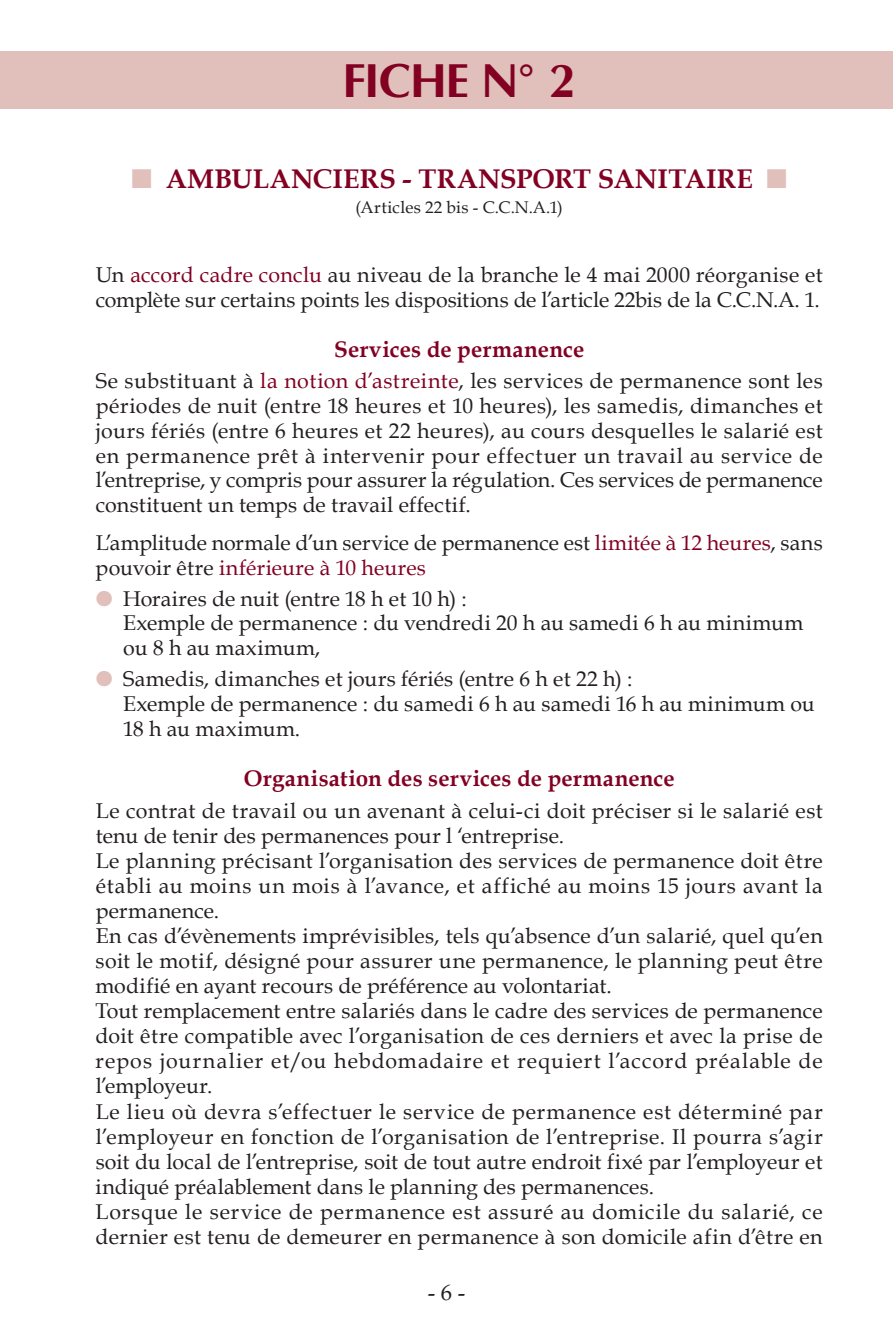
<style>
.page{position:relative;width:893px;height:1340px;background:#fff}
.page>*{position:absolute;margin:0;border:0;box-sizing:border-box;transform-origin:0 0}
.t1{font:700 45px "Omni";color:#820123}
.t2{font:700 27px "Book Antiqua";letter-spacing:.005em;color:#820123}
.t3{font:700 22.5px "Book Antiqua";letter-spacing:.02em;color:#820123}
.t4{font:22.5px "Book Antiqua";color:#231f20}
.t5{font:21.38px/25px "Book Antiqua";letter-spacing:.02em;color:#231f20}
.t6{font:16.88px "Book Antiqua";letter-spacing:.02em;color:#231f20}
.s1{color:#820123}
.s2{color:#e1bfba}
</style>
<div class="page">
<div style="left:0;top:51px;width:893px;height:57px;background:#e1bfba"></div>
<h1 class="t1" style="left:344px;top:52px;width:233px">FICHE N° 2</h1>
<p class="t2" style="left:166px;top:160px;width:43px">AMBUL</p>
<p class="t2" style="left:270px;top:160px;width:40px">ANCIE</p>
<p class="t2" style="left:360px;top:160px;width:80px">RS - Tra</p>
<p class="t2" style="left:478px;top:160px;width:276px">nsport sanitaire</p>
<p class="t6" style="left:356px;top:195px;width:209px">(Articles 22 bis - C.C.N.A.1)</p>
<p class="t5" style="left:96px;top:262px;width:729px">Un <span class="s1">accord cadre conclu</span> au niveau de la branche le 4 mai 2000 réorganise et complète sur certains points les dispositions de l’article 22bis de la C.C.N.A. 1.</p>
<p class="t3" style="left:334px;top:334px;width:252px">Services de permanence</p>
<p class="t5" style="left:96px;top:368px;width:729px;text-align:justify">Se substituant à <span class="s1">la notion d’astreinte</span>, les services de permanence sont les périodes de nuit (entre 18 heures et 10 heures), les samedis, dimanches et jours fériés (entre 6 heures et 22</p>
<p class="t5" style="left:96px;top:418px;width:729px;text-align:justify;text-indent:322px">heures), au cours desquelles le salarié est en permanence prêt à intervenir pour effectuer un travail au service de l’entreprise, y compris pour assurer la régulation. Ces services de permanence constituent un temps de travail effectif.</p>
<p class="t5" style="left:96px;top:529px;width:729px">L’amplitude normale d’un service de permanence est <span class="s1">limitée à 12 heures</span>, sans pouvoir être <span class="s1">inférieure à 10 heures</span></p>
<p class="t5" style="left:123px;top:585px;width:682px;text-indent:-28px"><span class="s2">●</span> Horaires de nuit (entre 18 h et 10 h) :<br>Exemple de permanence : du vendredi 20 h au samedi 6 h au minimum ou 8 h au maximum,</p>
<p class="t5" style="left:123px;top:666px;width:693px;text-indent:-28px"><span class="s2">●</span> Samedis, dimanches et jours fériés (entre 6 h et 22 h) :<br>Exemple de permanence : du samedi 6 h au samedi 16 h au minimum ou<br>18 h au maximum.</p>
<p class="t3" style="left:244px;top:763px;width:432px">Organisation des services de permanence</p>
<p class="t5" style="left:95px;top:797px;width:729px">Le contrat de travail ou un avenant à celui-ci doit préciser si le salarié est tenu de tenir des permanences pour l ‘entreprise.<br>Le planning précisant l’organisation des services de permanence doit être établi au moins un mois à l’avance, et affiché au moins 15 jours avant la permanence.<br>En cas d’évènements imprévisibles, tels qu’absence d’un salarié, quel qu’en soit le motif, désigné pour assurer une permanence, le planning peut être modifié en ayant recours de préférence au volontariat.<br>Tout remplacement entre salariés dans le cadre des services de permanence doit être compatible avec l’organisation de ces derniers et avec la prise de repos journalier et/ou hebdomadaire et requiert l’accord préalable de l’employeur.<br>Le lieu où devra s’effectuer le service de permanence est déterminé par l’employeur en fonction de l’organisation de l’entreprise. Il pourra s’agir soit du local de l’entreprise, soit de tout autre endroit fixé par l’employeur et indiqué préalablement dans le planning des permanences.<br>Lorsque le service de permanence est assuré au domicile du salarié, ce dernier est tenu de demeurer en permanence à son domicile afin d’être en</p>
<p class="t4" style="left:428px;top:1276px;width:39px">- -</p>
</div>
